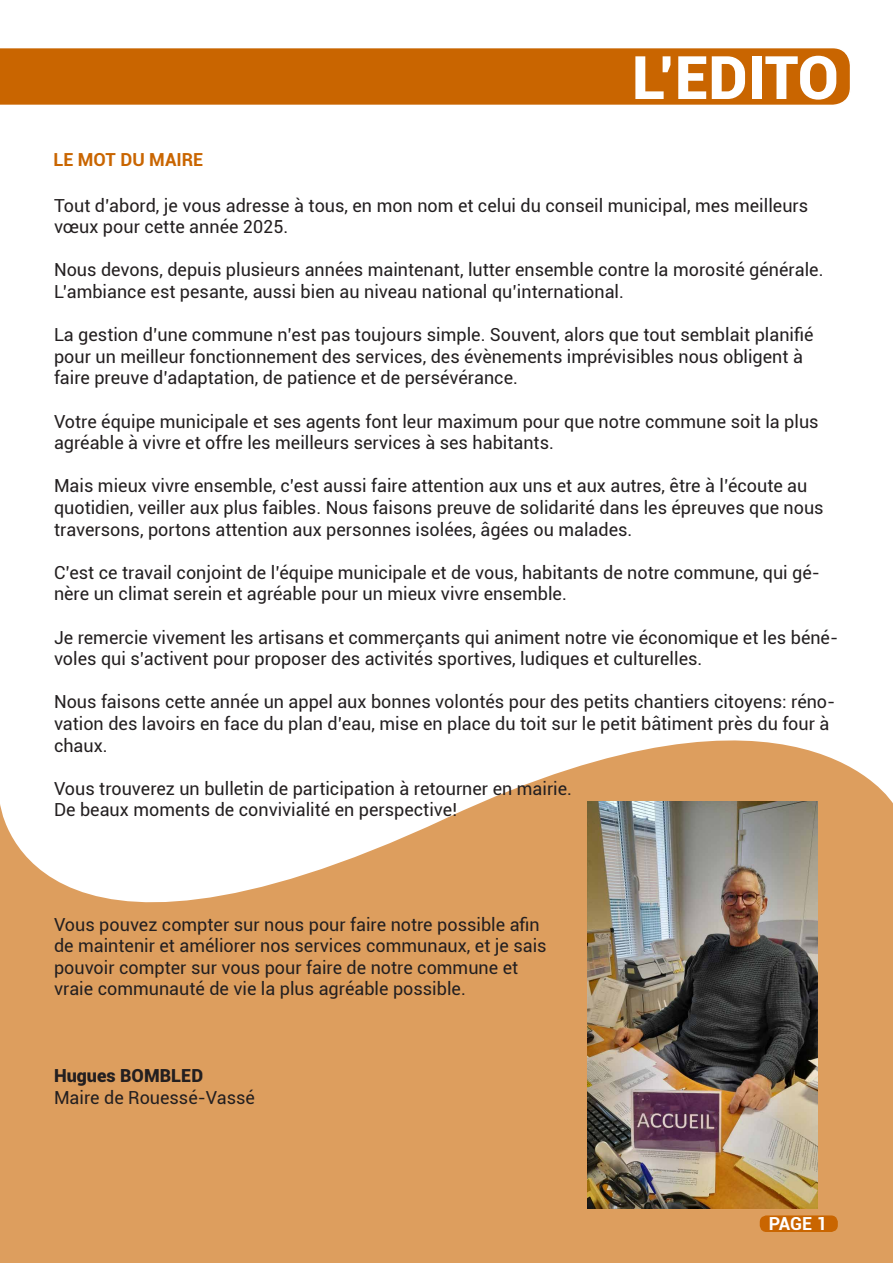
<style>
.page{position:relative;width:893px;height:1263px;background:#fff}
.page>*{position:absolute;margin:0;border:0;box-sizing:border-box;transform-origin:0 0}
.t1{font:900 60px "Roboto";letter-spacing:-.005em;color:#fff}
.t2{font:18px/21.6px "Roboto";color:#231f20}
.t3{font:900 18px "Roboto";color:#231f20}
.t4{font:700 18px "Roboto";color:#c96500}
.t5{font:700 18px "Roboto";color:#fff}
</style>
<div class="page">
<svg style="left:0;top:740px;width:893px;height:523px;fill:#dd9e5e"></svg>
<div style="left:0;top:48px;width:850px;height:57px;background:#c96500"></div>
<div style="left:760px;top:1216px;width:77px;height:15px;background:#c96500;border-radius:6px"></div>
<div style="left:760px;top:1215px;width:78px;height:17px;border:2px solid #c96500;border-radius:6px"></div>
<img style="left:588px;top:801px;width:229px;height:408px">
<p class="t4" style="left:53px;top:147px;width:151px">LE MOT DU MAIRE</p>
<h1 class="t1" style="left:632px;top:35px;width:208px">L’EDITO</h1>
<p class="t2" style="left:54px;top:194px;width:756px">Tout d’abord, je vous adresse à tous, en mon nom et celui du conseil municipal, mes meilleurs vœux pour cette année 2025.</p>
<p class="t2" style="left:54px;top:258px;width:771px">Nous devons, depuis plusieurs années maintenant, lutter ensemble contre la morosité générale.<br>L’ambiance est pesante, aussi bien au niveau national qu’international.</p>
<p class="t2" style="left:54px;top:323px;width:761px">La gestion d’une commune n’est pas toujours simple. Souvent, alors que tout semblait planifié pour un meilleur fonctionnement des services, des évènements imprévisibles nous obligent à faire preuve d’adaptation, de patience et de persévérance.</p>
<p class="t2" style="left:54px;top:410px;width:766px">Votre équipe municipale et ses agents font leur maximum pour que notre commune soit la plus agréable à vivre et offre les meilleurs services à ses habitants.</p>
<p class="t2" style="left:54px;top:474px;width:771px">Mais mieux vivre ensemble, c’est aussi faire attention aux uns et aux autres, être à l’écoute au quotidien, veiller aux plus faibles. Nous faisons preuve de solidarité dans les épreuves que nous traversons, portons attention aux personnes isolées, âgées ou malades.</p>
<p class="t2" style="left:54px;top:561px;width:768px">C’est ce travail conjoint de l’équipe municipale et de vous, habitants de notre commune, qui gé&shy;nère un climat serein et agréable pour un mieux vivre ensemble.</p>
<p class="t2" style="left:54px;top:626px;width:786px">Je remercie vivement les artisans et commerçants qui animent notre vie économique et les béné&shy;voles qui s’activent pour proposer des activités sportives, ludiques et culturelles.</p>
<p class="t2" style="left:54px;top:690px;width:783px">Nous faisons cette année un appel aux bonnes volontés pour des petits chantiers citoyens: réno&shy;vation des lavoirs en face du plan d’eau, mise en place du toit sur le petit bâtiment près du four à chaux.</p>
<p class="t2" style="left:54px;top:777px;width:520px">Vous trouverez un bulletin de participation à retourner en mairie.<br>De beaux moments de convivialité en perspective!</p>
<p class="t2" style="left:54px;top:913px;width:494px">Vous pouvez compter sur nous pour faire notre possible afin de maintenir et améliorer nos services communaux, et je sais pouvoir compter sur vous pour faire de notre commune et vraie communauté de vie la plus agréable possible.</p>
<p class="t3" style="left:54px;top:1063px;width:151px">Hugues BOMBLED</p>
<p class="t2" style="left:54px;top:1086px;width:203px">Maire de Rouessé-Vassé</p>
<p class="t5" style="left:769px;top:1211px;width:60px">PAGE 1</p>
</div>
